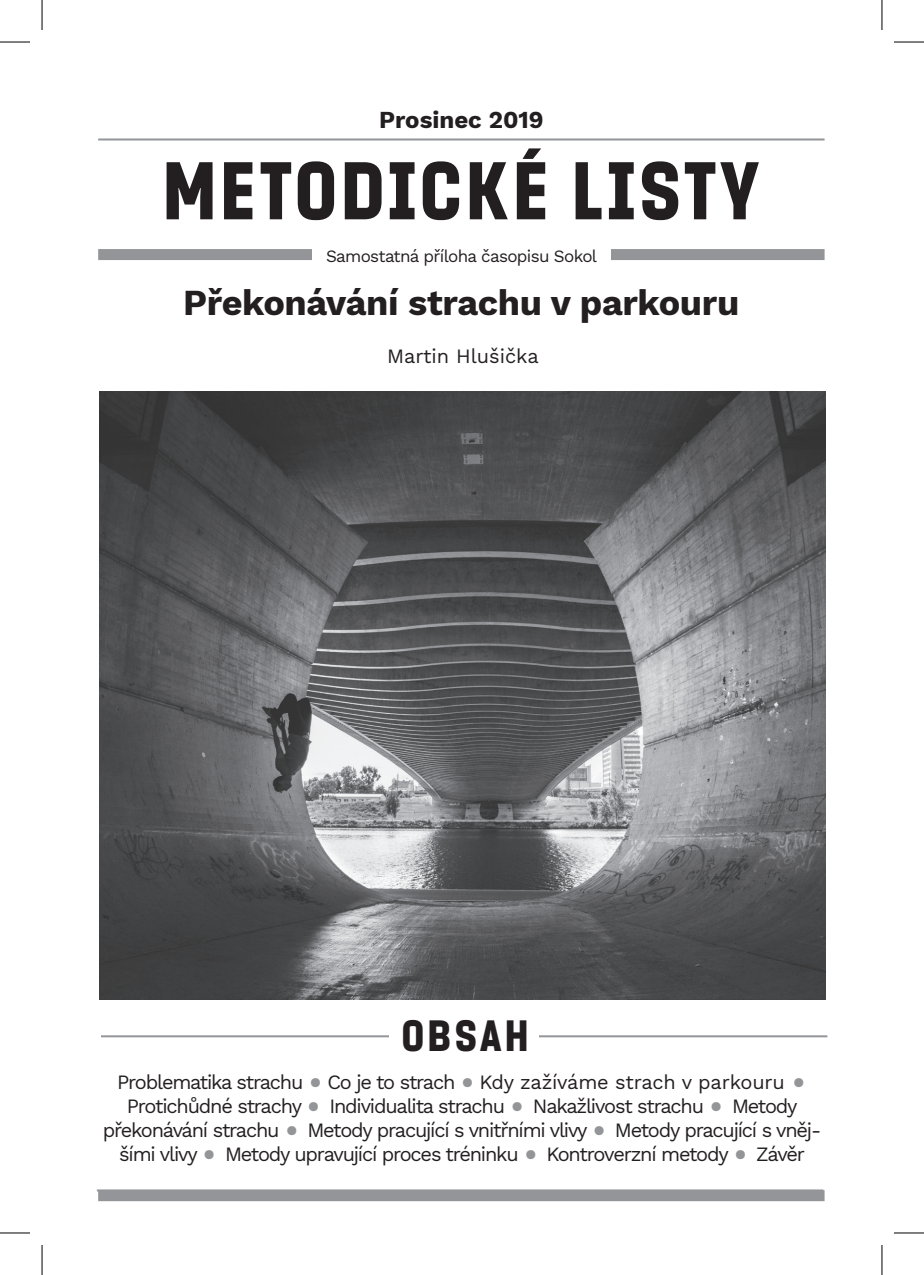
<style>
.page{position:relative;width:924px;height:1275px;background:#fff}
.page>*{position:absolute;margin:0;border:0;box-sizing:border-box;transform-origin:0 0}
.t1{font:82px "Sokol Tyrs";letter-spacing:.04em;color:#231f20}
.t2{font:44px "Sokol Tyrs";letter-spacing:.07em;color:#231f20}
.t3{font:700 36px "Work Sans";letter-spacing:-.01em;color:#231f20}
.t4{font:700 24px "Work Sans";color:#231f20}
.t5{font:20px/24px "Work Sans";letter-spacing:-.06em;color:#231f20;text-align:center}
.t6{font:20px "Work Sans";color:#231f20}
.t7{font:17px "Work Sans";letter-spacing:-.04em;color:#231f20}
.s1{font-size:36px;color:#939598}
</style>
<div class="page">
<div style="left:98px;top:1190px;width:726px;height:11px;background:#939598"></div>
<hr style="left:97px;top:1189px;width:725px;height:2px;background:#939598">
<hr style="left:98px;top:138px;width:726px;height:2px;background:#939598">
<div style="left:98px;top:249px;width:726px;height:11px;background:#939598"></div>
<hr style="left:101px;top:1035px;width:726px;height:2px;background:#939598">
<div style="left:312px;top:239px;width:298px;height:28px;background:#fff"></div>
<div style="left:389px;top:1017px;width:149px;height:38px;background:#fff"></div>
<img style="left:99px;top:391px;width:725px;height:608px">
<hr style="left:0;top:42px;width:30px;height:1px;background:#000">
<hr style="left:893px;top:42px;width:30px;height:1px;background:#000">
<hr style="left:0;top:1232px;width:30px;height:1px;background:#000">
<hr style="left:893px;top:1232px;width:30px;height:1px;background:#000">
<hr style="left:42px;top:0;width:1px;height:30px;background:#000">
<hr style="left:42px;top:1245px;width:1px;height:30px;background:#000">
<hr style="left:881px;top:0;width:1px;height:30px;background:#000">
<hr style="left:881px;top:1245px;width:1px;height:30px;background:#000">
<p class="t4" style="left:379px;top:102px;width:166px">Prosinec 2019</p>
<h1 class="t1" style="left:162px;top:145px;width:597px">METODICKÉ LISTY</h1>
<p class="t7" style="left:326px;top:243px;width:272px">Samostatná příloha časopisu Sokol</p>
<h3 class="t3" style="left:183px;top:275px;width:557px">Překonávání strachu v parkouru</h3>
<p class="t6" style="left:387px;top:341px;width:153px">Martin Hlušička</p>
<h2 class="t2" style="left:401px;top:1011px;width:129px">OBSAH</h2>
<p class="t5" style="left:103px;top:1069px;width:719px">Problematika strachu <span class="s1">•</span> Co je to strach <span class="s1">•</span> Kdy zažíváme strach v parkouru <span class="s1">• </span>Protichůdné strachy <span class="s1">•</span> Individualita strachu <span class="s1">•</span> Nakažlivost strachu <span class="s1">•</span> Metody překonávání strachu <span class="s1">•</span> Metody pracující s vnitřními vlivy <span class="s1">•</span> Metody pracující s vněj&shy;šími vlivy <span class="s1">•</span> Metody upravující proces tréninku <span class="s1">•</span> Kontroverzní metody <span class="s1">•</span> Závěr</p>
</div>
